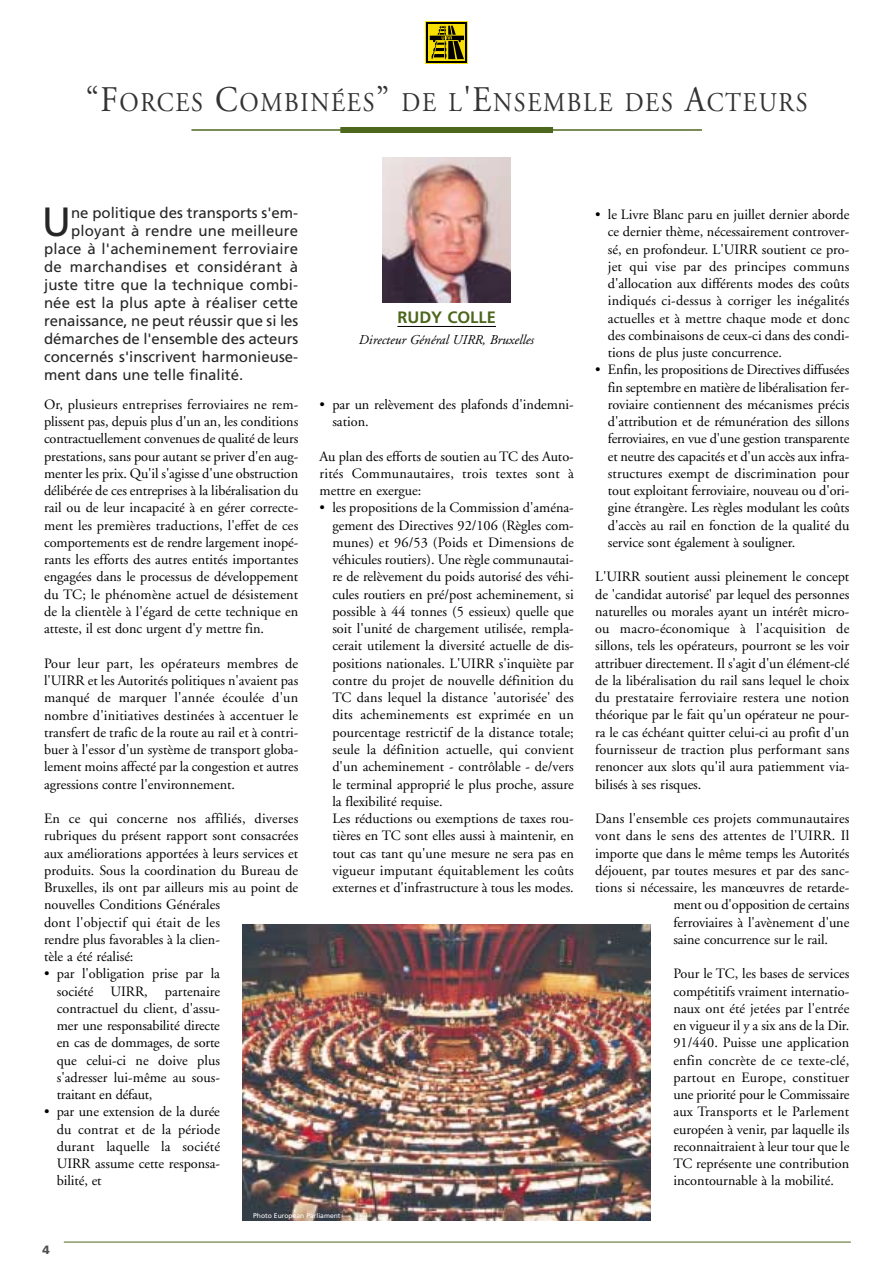
<style>
.page{position:relative;width:893px;height:1262px;background:#fff}
.page>*{position:absolute;margin:0;border:0;box-sizing:border-box;transform-origin:0 0}
.t1{font:40.8px "Frutiger";color:#262626}
.t2{font:27px "Adobe Garamond";letter-spacing:.065em;color:#333;scale:.9 1}
.t3{font:700 16.5px "Frutiger";color:#4d671d}
.t4{font:15px "Frutiger";color:#262626}
.t5{font:14.25px/17.2px "Adobe Garamond";color:#000;text-align:justify}
.t6{font:italic 13.5px "Adobe Garamond";color:#000}
.t7{font:900 12px "Frutiger";color:#4d4d4d}
.t8{font:6.75px "Frutiger";color:#fff}
.s1{font-size:36px}
</style>
<div class="page">
<hr style="left:397px;top:326px;width:99px;height:1px;background:#000">
<div style="left:340px;top:127px;width:213px;height:6px;background:#4d671d"></div>
<hr style="left:191px;top:129px;width:511px;height:2px;background:#4d671d">
<hr style="left:64px;top:1241px;width:786px;height:1px;background:#4d671d">
<img style="left:383px;top:157px;width:127px;height:145px">
<div style="left:425px;top:21px;width:43px;height:43px;background:#f7e000"></div>
<div style="left:426px;top:22px;width:41px;height:41px;background:#000"></div>
<svg style="left:428px;top:24px;width:37px;height:37px"></svg>
<svg style="left:430px;top:26px;width:34px;height:33px"></svg>
<img style="left:242px;top:925px;width:409px;height:295px">
<h2 class="t2" style="left:86px;top:92px;width:803px"><span class="s1">“F</span>ORCES <span class="s1">C</span>OMBINÉES<span class="s1">”</span> DE L<span class="s1">'E</span>NSEMBLE DES <span class="s1">A</span>CTEURS</h2>
<h1 class="t1" style="left:42px;top:206px;width:31px">U</h1>
<p class="t4" style="left:71px;top:207px;width:229px">ne politique des transports s'em-</p>
<p class="t4" style="left:71px;top:225px;width:229px">ployant à rendre une meilleure</p>
<p class="t4" style="left:44px;top:243px;width:256px">place à l'acheminement ferroviaire</p>
<p class="t4" style="left:44px;top:261px;width:256px">de marchandises et considérant à</p>
<p class="t4" style="left:44px;top:279px;width:256px">juste titre que la technique combi-</p>
<p class="t4" style="left:44px;top:297px;width:256px">née est la plus apte à réaliser cette</p>
<p class="t4" style="left:44px;top:315px;width:256px">renaissance, ne peut réussir que si les</p>
<p class="t4" style="left:44px;top:333px;width:256px">démarches de l'ensemble des acteurs</p>
<p class="t4" style="left:44px;top:351px;width:256px">concernés s'inscrivent harmonieuse-</p>
<p class="t4" style="left:44px;top:369px;width:201px">ment dans une telle finalité.</p>
<p class="t5" style="left:44px;top:397px;width:256px">Or, plusieurs entreprises ferroviaires ne rem&shy;plissent pas, depuis plus d'un an, les conditions contractuellement convenues de qualité de leurs prestations, sans pour autant se priver d'en aug&shy;menter les prix. Qu'il s'agisse d'une obstruction délibérée de ces entreprises à la libéralisation du rail ou de leur incapacité à en gérer correcte&shy;ment les premières traductions, l'effet de ces comportements est de rendre largement inopé&shy;rants les efforts des autres entités importantes engagées dans le processus de développement du TC; le phénomène actuel de désistement de la clientèle à l'égard de cette technique en atteste, il est donc urgent d'y mettre fin.</p>
<p class="t5" style="left:44px;top:656px;width:256px">Pour leur part, les opérateurs membres de l'UIRR et les Autorités politiques n'avaient pas manqué de marquer l'année écoulée d'un nombre d'initiatives destinées à accentuer le transfert de trafic de la route au rail et à contri&shy;buer à l'essor d'un système de transport globa&shy;lement moins affecté par la congestion et autres agressions contre l'environnement.</p>
<p class="t5" style="left:44px;top:811px;width:256px;text-align:left">En ce qui concerne nos affiliés, diverses rubriques du présent rapport sont consacrées aux améliorations apportées à leurs services et produits. Sous la coordination du Bureau de Bruxelles, ils ont par ailleurs mis au point de nouvelles Conditions Générales<br>dont l'objectif qui était de les<br>rendre plus favorables à la clien-<br>tèle a été réalisé:</p>
<p class="t5" style="left:57px;top:966px;width:165px;text-indent:-13px">• par l'obligation prise par la société UIRR, partenaire contractuel du client, d'assu&shy;mer une responsabilité directe en cas de dommages, de sorte que celui-ci ne doive plus s'adresser lui-même au sous&shy;traitant en défaut,</p>
<p class="t5" style="left:57px;top:1104px;width:165px;text-indent:-13px">• par une extension de la durée du contrat et de la période durant laquelle la société UIRR assume cette responsa&shy;bilité, et</p>
<p class="t3" style="left:397px;top:311px;width:100px">RUDY COLLE</p>
<p class="t6" style="left:359px;top:334px;width:176px">Directeur Général UIRR, Bruxelles</p>
<p class="t5" style="left:332px;top:397px;width:243px;text-indent:-13px">• par un relèvement des plafonds d'indemni&shy;sation.</p>
<p class="t5" style="left:319px;top:449px;width:256px">Au plan des efforts de soutien au TC des Auto&shy;rités Communautaires, trois textes sont à mettre en exergue:</p>
<p class="t5" style="left:332px;top:500px;width:243px;text-align:left;text-indent:-13px">• les propositions de la Commission d'aména&shy;gement des Directives 92/106 (Règles com&shy;munes) et 96/53 (Poids et Dimensions de véhicules routiers). Une règle communautai&shy;re de relèvement du poids autorisé des véhi&shy;cules routiers en pré/post acheminement, si possible à 44 tonnes (5 essieux) quelle que soit l'unité de chargement utilisée, rempla&shy;cerait utilement la diversité actuelle de dis&shy;positions nationales. L'UIRR s'inquiète par contre du projet de nouvelle définition du TC dans lequel la distance 'autorisée' des dits acheminements est exprimée en un pourcentage restrictif de la distance totale; seule la définition actuelle, qui convient d'un acheminement - contrôlable - de/vers le terminal approprié le plus proche, assure la flexibilité requise.<br>Les réductions ou exemptions de taxes rou&shy;tières en TC sont elles aussi à maintenir, en tout cas tant qu'une mesure ne sera pas en vigueur imputant équitablement les coûts externes et d'infrastructure à tous les modes.</p>
<p class="t7" style="left:43px;top:1245px;width:9px">4</p>
<p class="t8" style="left:253px;top:1212px;width:89px">Photo European Parliament</p>
<p class="t5" style="left:608px;top:207px;width:243px;text-indent:-13px">• le Livre Blanc paru en juillet dernier aborde ce dernier thème, nécessairement controver&shy;sé, en profondeur. L'UIRR soutient ce pro&shy;jet qui vise par des principes communs d'allocation aux différents modes des coûts indiqués ci-dessus à corriger les inégalités actuelles et à mettre chaque mode et donc des combinaisons de ceux-ci dans des condi&shy;tions de plus juste concurrence.</p>
<p class="t5" style="left:608px;top:362px;width:243px;text-indent:-13px">• Enfin, les propositions de Directives diffusées fin septembre en matière de libéralisation fer&shy;roviaire contiennent des mécanismes précis d'attribution et de rémunération des sillons ferroviaires, en vue d'une gestion transparente et neutre des capacités et d'un accès aux infra&shy;structures exempt de discrimination pour tout exploitant ferroviaire, nouveau ou d'ori&shy;gine étrangère. Les règles modulant les coûts d'accès au rail en fonction de la qualité du service sont également à souligner.</p>
<p class="t5" style="left:595px;top:569px;width:256px">L'UIRR soutient aussi pleinement le concept de 'candidat autorisé' par lequel des personnes naturelles ou morales ayant un intérêt micro&shy;ou macro-économique à l'acquisition de sillons, tels les opérateurs, pourront se les voir attribuer directement. Il s'agit d'un élément-clé de la libéralisation du rail sans lequel le choix du prestataire ferroviaire restera une notion théorique par le fait qu'un opérateur ne pour&shy;ra le cas échéant quitter celui-ci au profit d'un fournisseur de traction plus performant sans renoncer aux slots qu'il aura patiemment via&shy;bilisés à ses risques.</p>
<p class="t5" style="left:595px;top:811px;width:256px">Dans l'ensemble ces projets communautaires</p>
<p class="t5" style="left:595px;top:828px;width:256px">vont dans le sens des attentes de l'UIRR. Il</p>
<p class="t5" style="left:595px;top:845px;width:256px">importe que dans le même temps les Autorités</p>
<p class="t5" style="left:595px;top:863px;width:256px">déjouent, par toutes mesures et par des sanc-</p>
<p class="t5" style="left:595px;top:880px;width:256px">tions si nécessaire, les manœuvres de retarde-</p>
<p class="t5" style="left:673px;top:897px;width:177px">ment ou d'opposition de certains</p>
<p class="t5" style="left:673px;top:914px;width:177px">ferroviaires à l'avènement d'une</p>
<p class="t5" style="left:673px;top:932px;width:156px">saine concurrence sur le rail.</p>
<p class="t5" style="left:673px;top:966px;width:177px">Pour le TC, les bases de services compétitifs vraiment internatio&shy;naux ont été jetées par l'entrée en vigueur il y a six ans de la Dir.<br>91/440. Puisse une application enfin concrète de ce texte-clé, partout en Europe, constituer une priorité pour le Commissaire aux Transports et le Parlement européen à venir, par laquelle ils reconnaitraient à leur tour que le TC représente une contribution incontournable à la mobilité.</p>
</div>
